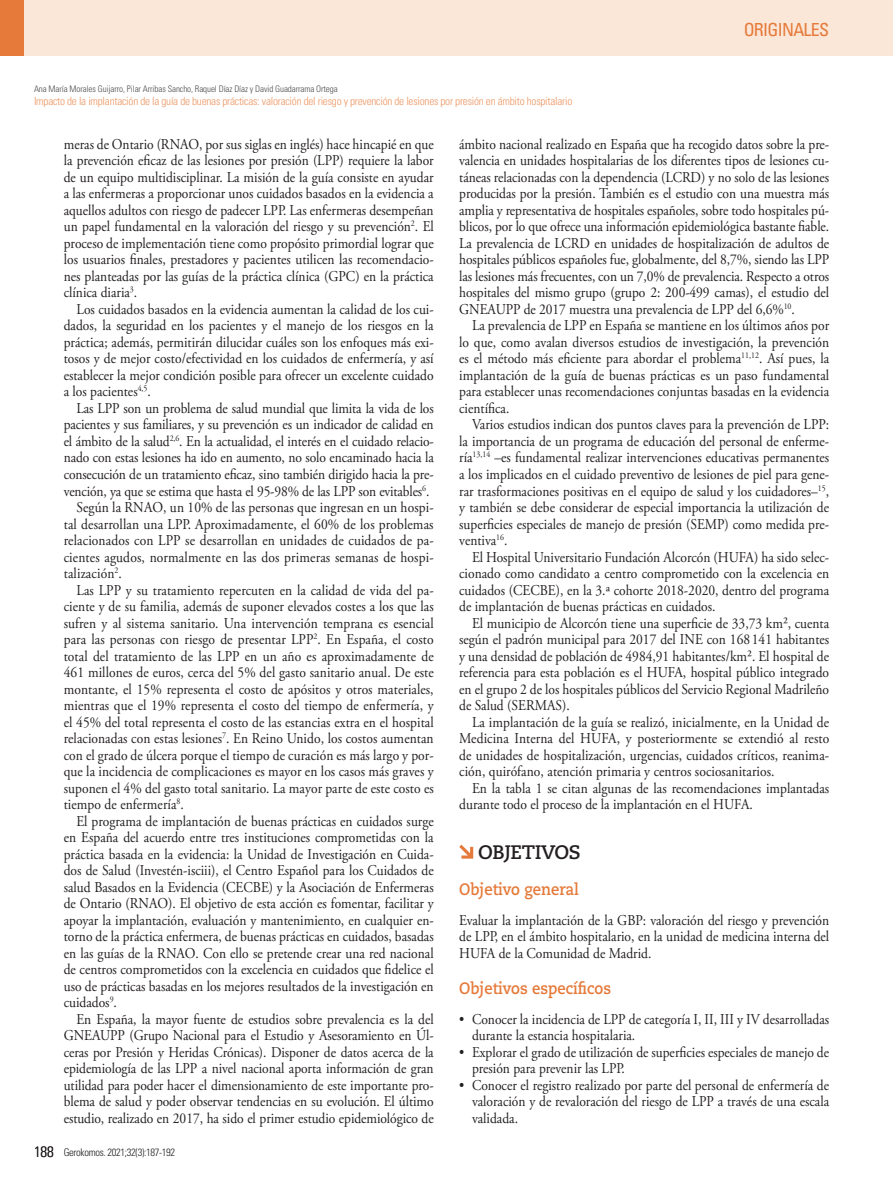
<style>
.page{position:relative;width:893px;height:1191px;background:#fff}
.page>*{position:absolute;margin:0;border:0;box-sizing:border-box;transform-origin:0 0}
.GAL_-_Cat_A{font:700 19.5px "Caecilia LT Std";letter-spacing:-.02em;color:#231f20}
.t1{font:condensed 18px "Univers LT Std";letter-spacing:-.04em;color:#e57a3a}
.GAL_-_Cat_B{font:700 16.5px "Caecilia LT Std";color:#e57a3a;scale:.9 1}
.GAL_-_Cat_B_desp_de{font:700 16.5px "Caecilia LT Std";color:#e57a3a;scale:.9 1}
.GAL_-_Galerada{font:15px/16.5px "Adobe Garamond Pro";color:#231f20;text-align:justify;scale:.9 1}
.GAL_-_Bullets{font:15px/16.5px "Adobe Garamond Pro";color:#231f20;scale:.9 1}
.GAL_-_Galerada_Prime{font:15px/16.5px "Adobe Garamond Pro";color:#231f20;text-align:justify;scale:.9 1}
.CAB_-_Titulo{font:300 condensed 11.25px "Univers LT Std";letter-spacing:-.02em;color:#ec9764}
.t2{font:300 condensed 10.5px "Univers LT Std";letter-spacing:-.03em;color:#231f20}
.CAB_-__Autores{font:300 condensed 9px "Univers LT Std";letter-spacing:-.01em;color:#4b4c4d}
.s1{font-size:15px}
</style>
<div class="page">
<div style="left:0;top:0;width:893px;height:55px;background:#fbe7d8"></div>
<div style="left:0;top:0;width:24px;height:55px;background:#e57a3a"></div>
<svg style="left:459px;top:844px;width:14px;height:14px"></svg>
<p class="CAB_-__Autores" style="left:34px;top:83px;width:305px">Ana María Morales Guijarro, Pilar Arribas Sancho, Raquel Díaz Díaz y David Guadarrama Ortega</p>
<p class="CAB_-_Titulo" style="left:34px;top:94px;width:540px">Impacto de la implantación de la guía de buenas prácticas: valoración del riesgo y prevención de lesiones por presión en ámbito hospitalario</p>
<p class="t1" style="left:744px;top:18px;width:87px">ORIGINALES</p>
<p class="GAL_-_Galerada" style="left:64px;top:136px;width:413px">meras de Ontario (RNAO, por sus siglas en inglés) hace hincapié en que la prevención eficaz de las lesiones por presión (LPP) requiere la labor de un equipo multidisciplinar. La misión de la guía consiste en ayudar a las enfermeras a proporcionar unos cuidados basados en la evidencia a aquellos adultos con riesgo de padecer LPP. Las enfermeras desempeñan un papel fundamental en la valoración del riesgo y su prevención<sup>2</sup>. El proceso de implementación tiene como propósito primordial lograr que los usuarios finales, prestadores y pacientes utilicen las recomendacio&shy;nes planteadas por las guías de la práctica clínica (GPC) en la práctica clínica diaria<sup>3</sup>.</p>
<p class="GAL_-_Galerada" style="left:64px;top:301px;width:413px;text-indent:13px">Los cuidados basados en la evidencia aumentan la calidad de los cui&shy;dados, la seguridad en los pacientes y el manejo de los riesgos en la práctica; además, permitirán dilucidar cuáles son los enfoques más exi&shy;tosos y de mejor costo/efectividad en los cuidados de enfermería, y así establecer la mejor condición posible para ofrecer un excelente cuidado a los pacientes<sup>4,5</sup>.</p>
<p class="GAL_-_Galerada" style="left:64px;top:400px;width:413px;text-indent:13px">Las LPP son un problema de salud mundial que limita la vida de los pacientes y sus familiares, y su prevención es un indicador de calidad en el ámbito de la salud<sup>2,6</sup>. En la actualidad, el interés en el cuidado relacio&shy;nado con estas lesiones ha ido en aumento, no solo encaminado hacia la consecución de un tratamiento eficaz, sino también dirigido hacia la pre&shy;vención, ya que se estima que hasta el 95-98% de las LPP son evitables<sup>6</sup>.</p>
<p class="GAL_-_Galerada" style="left:64px;top:499px;width:413px;text-indent:13px">Según la RNAO, un 10% de las personas que ingresan en un hospi&shy;tal desarrollan una LPP. Aproximadamente, el 60% de los problemas relacionados con LPP se desarrollan en unidades de cuidados de pa&shy;cientes agudos, normalmente en las dos primeras semanas de hospi&shy;talización<sup>2</sup>.</p>
<p class="GAL_-_Galerada" style="left:64px;top:582px;width:413px;text-indent:13px">Las LPP y su tratamiento repercuten en la calidad de vida del pa&shy;ciente y de su familia, además de suponer elevados costes a los que las sufren y al sistema sanitario. Una intervención temprana es esencial para las personas con riesgo de presentar LPP<sup>2</sup>. En España, el costo total del tratamiento de las LPP en un año es aproximadamente de 461 millones de euros, cerca del 5% del gasto sanitario anual. De este montante, el 15% representa el costo de apósitos y otros materiales, mientras que el 19% representa el costo del tiempo de enfermería, y el 45% del total representa el costo de las estancias extra en el hospital relacionadas con estas lesiones<sup>7</sup>. En Reino Unido, los costos aumentan con el grado de úlcera porque el tiempo de curación es más largo y por&shy;que la incidencia de complicaciones es mayor en los casos más graves y suponen el 4% del gasto total sanitario. La mayor parte de este costo es tiempo de enfermería<sup>8</sup>.</p>
<p class="GAL_-_Galerada" style="left:64px;top:813px;width:413px;text-indent:13px">El programa de implantación de buenas prácticas en cuidados surge en España del acuerdo entre tres instituciones comprometidas con la práctica basada en la evidencia: la Unidad de Investigación en Cuida&shy;dos de Salud (Investén-isciii), el Centro Español para los Cuidados de salud Basados en la Evidencia (CECBE) y la Asociación de Enfermeras de Ontario (RNAO). El objetivo de esta acción es fomentar, facilitar y apoyar la implantación, evaluación y mantenimiento, en cualquier en&shy;torno de la práctica enfermera, de buenas prácticas en cuidados, basadas en las guías de la RNAO. Con ello se pretende crear una red nacional de centros comprometidos con la excelencia en cuidados que fidelice el uso de prácticas basadas en los mejores resultados de la investigación en cuidados<sup>9</sup>.</p>
<p class="GAL_-_Galerada" style="left:64px;top:1011px;width:413px;text-indent:13px">En España, la mayor fuente de estudios sobre prevalencia es la del GNEAUPP (Grupo Nacional para el Estudio y Asesoramiento en Úl&shy;ceras por Presión y Heridas Crónicas). Disponer de datos acerca de la epidemiología de las LPP a nivel nacional aporta información de gran utilidad para poder hacer el dimensionamiento de este importante pro&shy;blema de salud y poder observar tendencias en su evolución. El último estudio, realizado en 2017, ha sido el primer estudio epidemiológico de</p>
<p class="t2" style="left:34px;top:1145px;width:143px"><span class="s1">188</span> Gerokomos. 2021;32(3):187-192</p>
<p class="GAL_-_Galerada" style="left:459px;top:136px;width:413px">ámbito nacional realizado en España que ha recogido datos sobre la pre&shy;valencia en unidades hospitalarias de los diferentes tipos de lesiones cu&shy;táneas relacionadas con la dependencia (LCRD) y no solo de las lesiones producidas por la presión. También es el estudio con una muestra más amplia y representativa de hospitales españoles, sobre todo hospitales pú&shy;blicos, por lo que ofrece una información epidemiológica bastante fiable.<br>La prevalencia de LCRD en unidades de hospitalización de adultos de hospitales públicos españoles fue, globalmente, del 8,7%, siendo las LPP las lesiones más frecuentes, con un 7,0% de prevalencia. Respecto a otros hospitales del mismo grupo (grupo 2: 200-499 camas), el estudio del GNEAUPP de 2017 muestra una prevalencia de LPP del 6,6%<sup>10</sup>.</p>
<p class="GAL_-_Galerada" style="left:459px;top:318px;width:413px;text-indent:13px">La prevalencia de LPP en España se mantiene en los últimos años por lo que, como avalan diversos estudios de investigación, la prevención es el método más eficiente para abordar el problema<sup>11,12</sup>. Así pues, la implantación de la guía de buenas prácticas es un paso fundamental para establecer unas recomendaciones conjuntas basadas en la evidencia científica.</p>
<p class="GAL_-_Galerada" style="left:459px;top:417px;width:413px;text-indent:13px">Varios estudios indican dos puntos claves para la prevención de LPP: la importancia de un programa de educación del personal de enferme&shy;ría<sup>13,14</sup> –es fundamental realizar intervenciones educativas permanentes a los implicados en el cuidado preventivo de lesiones de piel para gene&shy;rar trasformaciones positivas en el equipo de salud y los cuidadores–<sup>15</sup>, y también se debe considerar de especial importancia la utilización de superficies especiales de manejo de presión (SEMP) como medida pre&shy;ventiva<sup>16</sup>.</p>
<p class="GAL_-_Galerada" style="left:459px;top:549px;width:413px;text-indent:13px">El Hospital Universitario Fundación Alcorcón (HUFA) ha sido selec&shy;cionado como candidato a centro comprometido con la excelencia en cuidados (CECBE), en la 3.ª cohorte 2018-2020, dentro del programa de implantación de buenas prácticas en cuidados.</p>
<p class="GAL_-_Galerada" style="left:459px;top:615px;width:413px;text-indent:13px">El municipio de Alcorcón tiene una superficie de 33,73 km², cuenta según el padrón municipal para 2017 del INE con 168141 habitantes y una densidad de población de 4984,91 habitantes/km². El hospital de referencia para esta población es el HUFA, hospital público integrado en el grupo 2 de los hospitales públicos del Servicio Regional Madrileño de Salud (SERMAS).</p>
<p class="GAL_-_Galerada" style="left:459px;top:714px;width:413px;text-indent:13px">La implantación de la guía se realizó, inicialmente, en la Unidad de Medicina Interna del HUFA, y posteriormente se extendió al resto de unidades de hospitalización, urgencias, cuidados críticos, reanima&shy;ción, quirófano, atención primaria y centros sociosanitarios.</p>
<p class="GAL_-_Galerada" style="left:459px;top:780px;width:412px;text-indent:13px">En la tabla 1 se citan algunas de las recomendaciones implantadas durante todo el proceso de la implantación en el HUFA.</p>
<p class="GAL_-_Cat_A" style="left:478px;top:840px;width:104px">OBJETIVOS</p>
<p class="GAL_-_Cat_B_desp_de" style="left:459px;top:879px;width:134px">Objetivo general</p>
<p class="GAL_-_Galerada_Prime" style="left:459px;top:912px;width:413px">Evaluar la implantación de la GBP: valoración del riesgo y prevención de LPP, en el ámbito hospitalario, en la unidad de medicina interna del HUFA de la Comunidad de Madrid.</p>
<p class="GAL_-_Cat_B" style="left:459px;top:978px;width:170px">Objetivos específicos</p>
<p class="GAL_-_Bullets" style="left:472px;top:1011px;width:398px;text-indent:-13px">• Conocer la incidencia de LPP de categoría I, II, III y IV desarrolladas durante la estancia hospitalaria.</p>
<p class="GAL_-_Bullets" style="left:472px;top:1044px;width:398px;text-indent:-13px">• Explorar el grado de utilización de superficies especiales de manejo de presión para prevenir las LPP.</p>
<p class="GAL_-_Bullets" style="left:472px;top:1077px;width:398px;text-align:justify;text-indent:-13px">• Conocer el registro realizado por parte del personal de enfermería de valoración y de revaloración del riesgo de LPP a través de una escala validada.</p>
</div>
